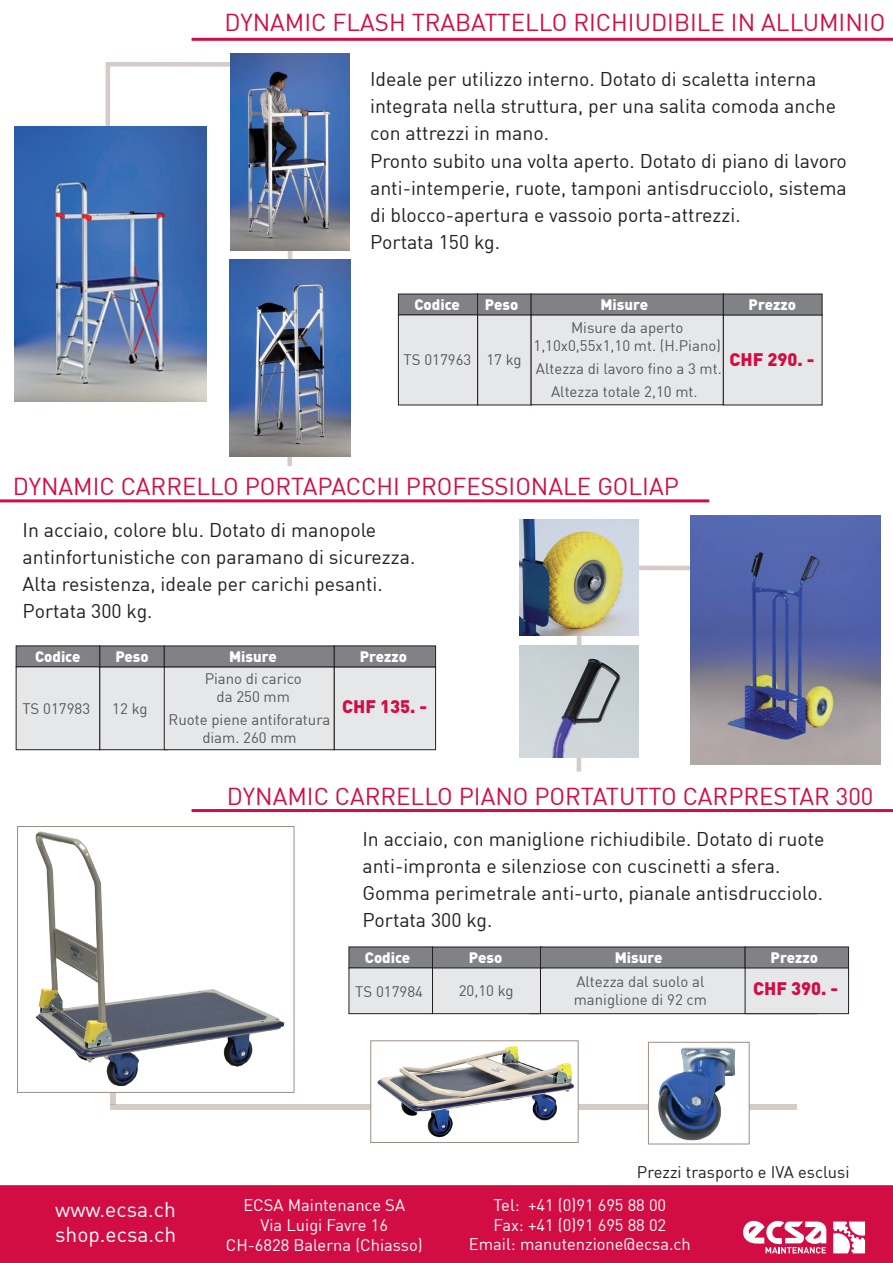
<style>
.page{position:relative;width:893px;height:1263px;background:#fff}
.page>*{position:absolute;margin:0;border:0;box-sizing:border-box;transform-origin:0 0}
.t1{font:24px "DIN";color:#d20d44}
.t2{font:21px/25.2px "DIN";color:#fff}
.t3{font:19.5px/27px "DIN";color:#231f20}
.t4{font:900 18px "DIN";color:#d20d44}
.t5{font:16.5px/19.8px "DIN";color:#fff;text-align:center}
.t6{font:16.5px "DIN";color:#231f20}
.t7{font:15px/18px "DIN";color:#57585a;text-align:center}
.t8{font:900 15px "DIN";color:#fff}
</style>
<div class="page">
<svg style="left:287px;top:250px;width:6px;height:216px"></svg>
<div style="left:110px;top:62px;width:201px;height:5px;background:#d3ccc9"></div>
<svg style="left:577px;top:635px;width:4px;height:137px"></svg>
<svg style="left:105px;top:62px;width:5px;height:64px"></svg>
<div style="left:0;top:1185px;width:893px;height:78px;background:#d20d44"></div>
<hr style="left:0;top:499px;width:709px;height:3px;background:#d20d44">
<hr style="left:192px;top:38px;width:701px;height:3px;background:#d20d44">
<div style="left:549px;top:565px;width:266px;height:5px;background:#d3ccc9"></div>
<img style="left:14px;top:126px;width:192px;height:275px">
<img style="left:690px;top:516px;width:191px;height:248px">
<div style="left:110px;top:1104px;width:686px;height:6px;background:#d3ccc9"></div>
<div style="left:648px;top:1042px;width:101px;height:102px;background:#fff"></div>
<img style="left:370px;top:946px;width:222px;height:197px">
<img style="left:639px;top:1014px;width:107px;height:131px">
<img style="left:17px;top:809px;width:355px;height:308px">
<hr style="left:192px;top:809px;width:701px;height:3px;background:#d20d44">
<img style="left:231px;top:54px;width:118px;height:196px">
<img style="left:229px;top:260px;width:122px;height:196px">
<img style="left:520px;top:646px;width:118px;height:111px">
<img style="left:520px;top:520px;width:118px;height:115px">
<div style="left:99px;top:666px;width:69px;height:84px;background:#e6e7e9;border:1px solid #231f20"></div>
<div style="left:164px;top:666px;width:171px;height:84px;background:#e6e7e9;border:1px solid #231f20"></div>
<div style="left:334px;top:666px;width:102px;height:84px;background:#e6e7e9;border:1px solid #231f20"></div>
<div style="left:99px;top:645px;width:66px;height:22px;background:#808285;border:1px solid #231f20"></div>
<div style="left:164px;top:645px;width:171px;height:22px;background:#808285;border:1px solid #231f20"></div>
<div style="left:334px;top:645px;width:102px;height:22px;background:#808285;border:1px solid #231f20"></div>
<div style="left:16px;top:645px;width:84px;height:22px;background:#808285"></div>
<div style="left:16px;top:666px;width:84px;height:84px;background:#e6e7e9;border:1px solid #231f20"></div>
<div style="left:530px;top:967px;width:287px;height:47px;background:#e6e7e9;border:1px solid #231f20"></div>
<div style="left:432px;top:967px;width:109px;height:47px;background:#e6e7e9;border:1px solid #231f20"></div>
<div style="left:745px;top:967px;width:104px;height:47px;background:#e6e7e9;border:1px solid #231f20"></div>
<div style="left:432px;top:947px;width:110px;height:21px;background:#808285;border:1px solid #231f20"></div>
<div style="left:540px;top:947px;width:205px;height:21px;background:#808285;border:1px solid #231f20"></div>
<div style="left:745px;top:946px;width:104px;height:22px;background:#808285;border:1px solid #231f20"></div>
<div style="left:349px;top:946px;width:84px;height:22px;background:#808285;border:1px solid #231f20"></div>
<div style="left:349px;top:967px;width:84px;height:47px;background:#e6e7e9;border:1px solid #231f20"></div>
<div style="left:477px;top:314px;width:54px;height:91px;background:#e6e7e9"></div>
<div style="left:531px;top:314px;width:193px;height:91px;background:#e6e7e9"></div>
<div style="left:723px;top:314px;width:99px;height:91px;background:#e6e7e9"></div>
<div style="left:477px;top:294px;width:54px;height:21px;background:#808285;border:1px solid #231f20"></div>
<div style="left:531px;top:294px;width:193px;height:21px;background:#808285;border:1px solid #231f20"></div>
<div style="left:723px;top:294px;width:99px;height:21px;background:#808285;border:1px solid #231f20"></div>
<div style="left:398px;top:294px;width:80px;height:21px;background:#808285;border:1px solid #231f20"></div>
<div style="left:398px;top:315px;width:80px;height:90px;background:#e6e7e9;border:1px solid #231f20"></div>
<svg style="left:741px;top:1218px;width:85px;height:35px"></svg>
<svg style="left:833px;top:1221px;width:32px;height:32px"></svg>
<p class="t1" style="left:224px;top:7px;width:662px">DYNAMIC FLASH TRABATTELLO RICHIUDIBILE IN ALLUMINIO</p>
<p class="t3" style="left:370px;top:66px;width:478px">Ideale per utilizzo interno. Dotato di scaletta interna integrata nella struttura, per una salita comoda anche con attrezzi in mano.<br>Pronto subito una volta aperto. Dotato di piano di lavoro anti-intemperie, ruote, tamponi antisdrucciolo, sistema di blocco-apertura e vassoio porta-attrezzi.<br>Portata 150 kg.</p>
<p class="t8" style="left:414px;top:294px;width:47px">Codice</p>
<p class="t8" style="left:485px;top:294px;width:35px">Peso</p>
<p class="t8" style="left:600px;top:295px;width:49px">Misure</p>
<p class="t8" style="left:749px;top:294px;width:49px">Prezzo</p>
<p class="t7" style="left:404px;top:350px;width:69px">TS 017963</p>
<p class="t7" style="left:533px;top:319px;width:189px">Misure da aperto<br>1,10x0,55x1,10 mt. (H.Piano)</p>
<p class="t7" style="left:486px;top:350px;width:37px">17 kg</p>
<p class="t4" style="left:730px;top:347px;width:86px">CHF 290. -</p>
<p class="t7" style="left:551px;top:382px;width:148px">Altezza totale 2,10 mt.</p>
<p class="t7" style="left:536px;top:359px;width:187px">Altezza di lavoro fino a 3 mt.</p>
<p class="t1" style="left:13px;top:471px;width:667px">DYNAMIC CARRELLO PORTAPACCHI PROFESSIONALE GOLIAP</p>
<p class="t3" style="left:23px;top:516px;width:394px">In acciaio, colore blu. Dotato di manopole antinfortunistiche con paramano di sicurezza.<br>Alta resistenza, ideale per carichi pesanti.<br>Portata 300 kg.</p>
<p class="t8" style="left:115px;top:646px;width:35px">Peso</p>
<p class="t8" style="left:229px;top:647px;width:49px">Misure</p>
<p class="t8" style="left:35px;top:646px;width:47px">Codice</p>
<p class="t8" style="left:360px;top:646px;width:49px">Prezzo</p>
<p class="t7" style="left:22px;top:699px;width:69px">TS 017983</p>
<p class="t7" style="left:205px;top:669px;width:99px">Piano di carico da 250 mm</p>
<p class="t7" style="left:112px;top:699px;width:37px">12 kg</p>
<p class="t4" style="left:342px;top:694px;width:86px">CHF 135. -</p>
<p class="t7" style="left:169px;top:710px;width:163px">Ruote piene antiforatura diam. 260 mm</p>
<p class="t1" style="left:227px;top:781px;width:648px">DYNAMIC CARRELLO PIANO PORTATUTTO CARPRESTAR 300</p>
<p class="t3" style="left:362px;top:825px;width:463px">In acciaio, con maniglione richiudibile. Dotato di ruote anti-impronta e silenziose con cuscinetti a sfera.<br>Gomma perimetrale anti-urto, pianale antisdrucciolo.<br>Portata 300 kg.</p>
<p class="t8" style="left:365px;top:948px;width:47px">Codice</p>
<p class="t8" style="left:469px;top:947px;width:35px">Peso</p>
<p class="t8" style="left:615px;top:948px;width:49px">Misure</p>
<p class="t8" style="left:771px;top:947px;width:49px">Prezzo</p>
<p class="t7" style="left:355px;top:982px;width:69px">TS 017984</p>
<p class="t7" style="left:574px;top:972px;width:135px;text-align:left">Altezza dal suolo al maniglione di 92 cm</p>
<p class="t7" style="left:459px;top:981px;width:56px">20,10 kg</p>
<p class="t4" style="left:753px;top:977px;width:86px">CHF 390. -</p>
<p class="t6" style="left:637px;top:1161px;width:214px">Prezzi trasporto e IVA esclusi</p>
<p class="t2" style="left:55px;top:1196px;width:123px">www.ecsa.ch shop.ecsa.ch</p>
<p class="t5" style="left:226px;top:1195px;width:198px">ECSA Maintenance SA<br>Via Luigi Favre 16<br>CH-6828 Balerna (Chiasso)</p>
<p class="t5" style="left:469px;top:1195px;width:224px">Tel: +41 (0)91 695 88 00<br>Fax: +41 (0)91 695 88 02<br>Email: manutenzione@ecsa.ch</p>
</div>
